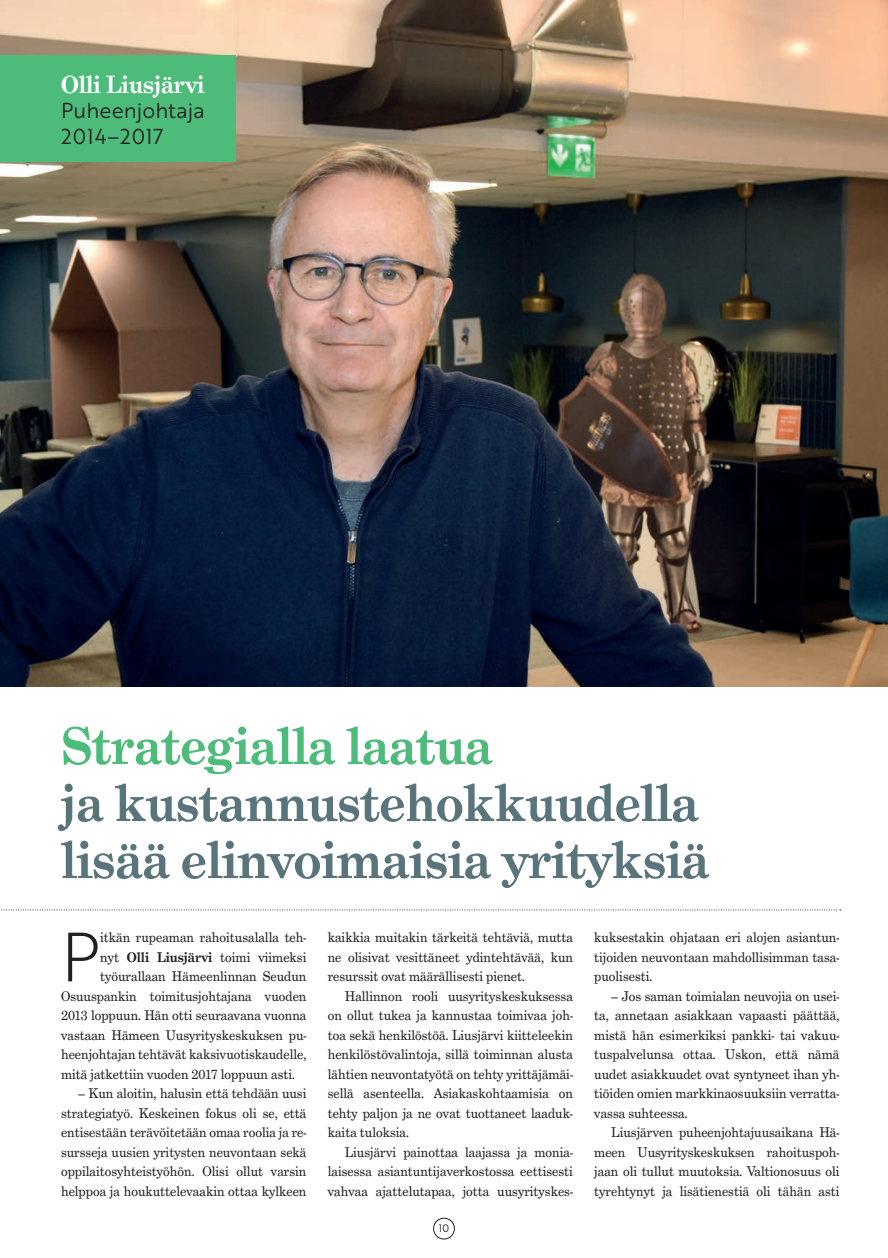
<style>
.page{position:relative;width:888px;height:1258px;background:#fff}
.page>*{position:absolute;margin:0;border:0;box-sizing:border-box;transform-origin:0 0}
.t1{font:67.65px "Brother 1816 Light";color:#231f20}
.t2{font:700 51px/57px "Grad";color:#5a747b}
.t3{font:700 51px "Grad";color:#4dbb7a}
.t4{font:700 24px "Grad";color:#fff}
.t5{font:21px/25.2px "Brother 1816 Book";color:#231f20}
.t6{font:13.5px/19.5px "Grad";color:#231f20;text-align:justify}
.t7{font:10.5px "Brother 1816 Book";color:#231f20}
.s1{font-weight:700}
</style>
<div class="page">
<div style="left:433px;top:1218px;width:22px;height:21px;border:1px solid #231f20;border-radius:50%"></div>
<img style="left:0;top:0;width:888px;height:686px">
<div style="left:0;top:55px;width:236px;height:107px;background:#4dbb7a"></div>
<svg style="left:1px;top:909px;width:840px;height:1px"></svg>
<h3 class="t4" style="left:61px;top:70px;width:145px">Olli Liusjärvi</h3>
<h3 class="t5" style="left:61px;top:97px;width:145px">Puheenjohtaja<br>2014–2017</h3>
<h2 class="t3" style="left:61px;top:714px;width:433px">Strategialla laatua</h2>
<h2 class="t2" style="left:61px;top:775px;width:649px">ja kustannustehokkuudella lisää elinvoimaisia yrityksiä</h2>
<h1 class="t1" style="left:61px;top:907px;width:41px">P</h1>
<p class="t6" style="left:100px;top:928px;width:208px">itkän rupeaman rahoitusalalla teh-</p>
<p class="t6" style="left:100px;top:947px;width:208px">nyt <span class="s1">Olli Liusjärvi</span> toimi viimeksi</p>
<p class="t6" style="left:100px;top:967px;width:208px">työurallaan Hämeenlinnan Seudun</p>
<p class="t6" style="left:61px;top:986px;width:247px">Osuuspankin toimitusjohtajana vuoden</p>
<p class="t6" style="left:61px;top:1006px;width:247px">2013 loppuun. Hän otti seuraavana vuonna</p>
<p class="t6" style="left:61px;top:1025px;width:247px">vastaan Hämeen Uusyrityskeskuksen pu-</p>
<p class="t6" style="left:61px;top:1045px;width:247px">heenjohtajan tehtävät kaksivuotiskaudelle,</p>
<p class="t6" style="left:61px;top:1064px;width:235px">mitä jatkettiin vuoden 2017 loppuun asti.</p>
<p class="t6" style="left:61px;top:1084px;width:247px;text-indent:17px">– Kun aloitin, halusin että tehdään uusi strategiatyö. Keskeinen fokus oli se, että entisestään terävöitetään omaa roolia ja re&shy;sursseja uusien yritysten neuvontaan sekä oppilaitosyhteistyöhön. Olisi ollut varsin helppoa ja houkuttelevaakin ottaa kylkeen</p>
<p class="t6" style="left:328px;top:928px;width:247px">kaikkia muitakin tärkeitä tehtäviä, mutta ne olisivat vesittäneet ydintehtävää, kun resurssit ovat määrällisesti pienet.</p>
<p class="t6" style="left:328px;top:986px;width:247px;text-indent:17px">Hallinnon rooli uusyrityskeskuksessa on ollut tukea ja kannustaa toimivaa joh&shy;toa sekä henkilöstöä. Liusjärvi kiitteleekin henkilöstövalintoja, sillä toiminnan alusta lähtien neuvontatyötä on tehty yrittäjämäi&shy;sellä asenteella. Asiakaskohtaamisia on tehty paljon ja ne ovat tuottaneet laaduk&shy;kaita tuloksia.</p>
<p class="t6" style="left:328px;top:1142px;width:247px;text-indent:17px">Liusjärvi painottaa laajassa ja monia&shy;laisessa asiantuntijaverkostossa eettisesti vahvaa ajattelutapaa, jotta uusyrityskes-</p>
<p class="t7" style="left:439px;top:1221px;width:12px">10</p>
<p class="t6" style="left:594px;top:928px;width:247px">kuksestakin ohjataan eri alojen asiantun&shy;tijoiden neuvontaan mahdollisimman tasa&shy;puolisesti.</p>
<p class="t6" style="left:594px;top:986px;width:247px;text-indent:17px">– Jos saman toimialan neuvojia on usei&shy;ta, annetaan asiakkaan vapaasti päättää, mistä hän esimerkiksi pankki- tai vakuu&shy;tuspalvelunsa ottaa. Uskon, että nämä uudet asiakkuudet ovat syntyneet ihan yh&shy;tiöiden omien markkinaosuuksiin verratta&shy;vassa suhteessa.</p>
<p class="t6" style="left:594px;top:1123px;width:247px;text-indent:17px">Liusjärven puheenjohtajuusaikana Hä&shy;meen Uusyrityskeskuksen rahoituspoh&shy;jaan oli tullut muutoksia. Valtionosuus oli tyrehtynyt ja lisätienestiä oli tähän asti</p>
</div>
